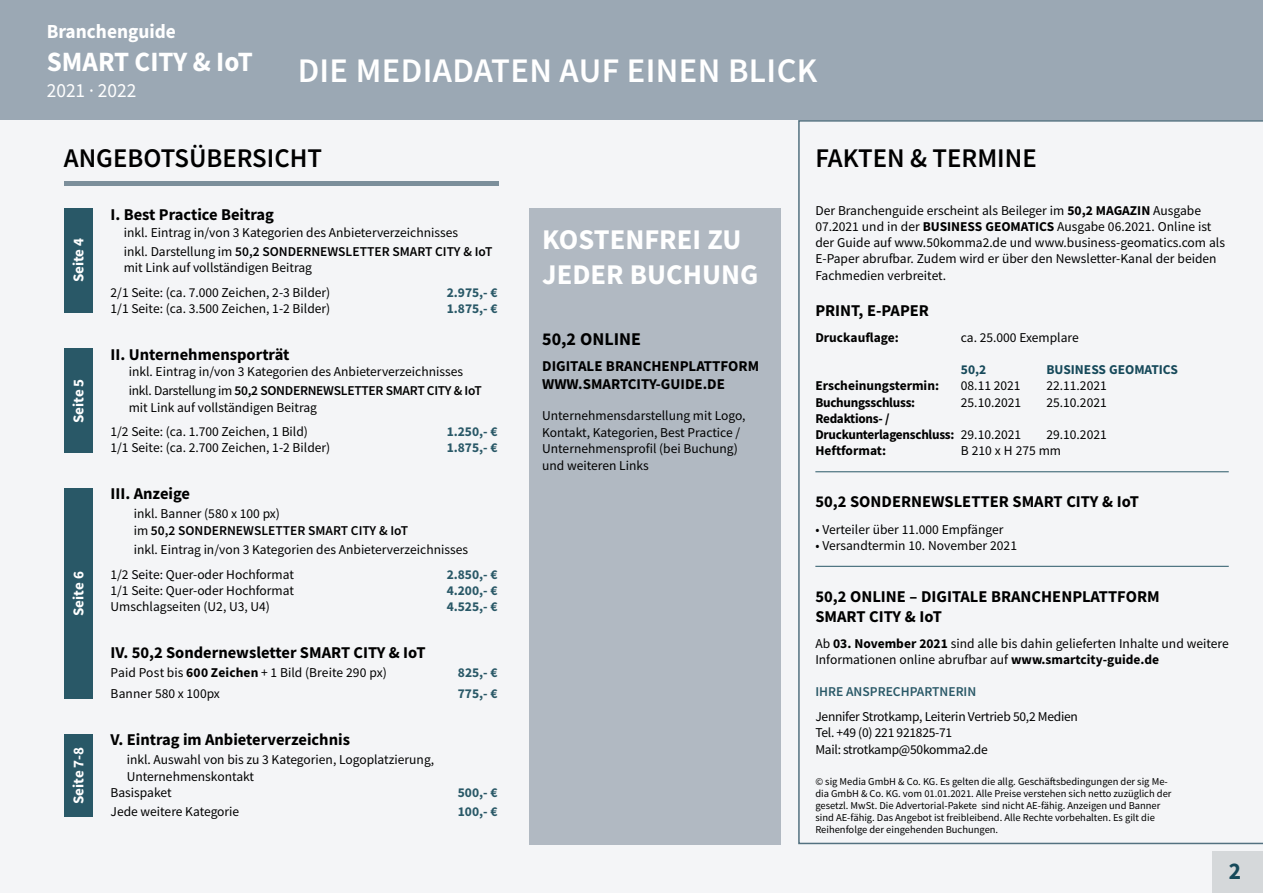
<style>
.page{position:relative;width:1263px;height:893px;background:#f4f5f7}
.page>*{position:absolute;margin:0;border:0;box-sizing:border-box;transform-origin:0 0}
.t1{font:600 34.5px "Source Sans Pro";letter-spacing:.01em;color:#fff}
.t2{font:700 28.5px/35px "Source Sans Pro";color:#fff}
.t3{font:700 27.9px "Source Sans Pro";color:#fff}
.t4{font:600 27px "Source Sans Pro";color:#000}
.t5{font:700 24px "Source Sans Pro";color:#16495a}
.t6{font:700 19.95px "Source Sans Pro";color:#fff}
.t7{font:19.95px "Source Sans Pro";color:#fff}
.t8{font:700 18px "Source Sans Pro";color:#000}
.t9{font:700 16.5px/19.8px "Source Sans Pro";color:#000}
.t10{font:700 15px/18px "Source Sans Pro";color:#000}
.t11{font:700 15px "Source Sans Pro";color:#fff}
.t12{font:13.5px/16.2px "Source Sans Pro";color:#000}
.t13{font:13.5px/16.2px "Source Sans Pro";letter-spacing:-.02em;color:#000}
.t14{font:700 13.5px "Source Sans Pro";color:#295867}
.t15{font:700 13.5px/16.2px "Source Sans Pro";letter-spacing:-.02em;color:#000}
.t16{font:600 13.5px/16.2px "Source Sans Pro";color:#000}
.t17{font:700 13.5px "Source Sans Pro";color:#000}
.t18{font:700 13.5px "Source Sans Pro";color:#16495a}
.t19{font:600 13.5px "Source Sans Pro";color:#295867}
.t20{font:10.5px/12px "Source Sans Pro";color:#000}
.s1{font-weight:600}
.s2{font-weight:400}
.s3{font-weight:700}
</style>
<div class="page">
<div style="left:0;top:0;width:1263px;height:120px;background:#9ba8b4"></div>
<div style="left:1212px;top:851px;width:51px;height:42px;background:#d5d8da"></div>
<div style="left:529px;top:208px;width:252px;height:636px;background:#b1b9c2"></div>
<svg style="left:798px;top:120px;width:465px;height:724px"></svg>
<hr style="left:815px;top:471px;width:414px;height:1px;background:#295867">
<hr style="left:815px;top:566px;width:414px;height:1px;background:#295867">
<div style="left:64px;top:181px;width:434px;height:5px;background:#7c8f9b"></div>
<div style="left:64px;top:208px;width:28px;height:105px;background:#295867"></div>
<div style="left:64px;top:349px;width:28px;height:104px;background:#295867"></div>
<div style="left:64px;top:734px;width:28px;height:83px;background:#295867"></div>
<div style="left:64px;top:488px;width:28px;height:211px;background:#295867"></div>
<h3 class="t6" style="left:47px;top:18px;width:131px">Branchenguide</h3>
<h3 class="t3" style="left:47px;top:43px;width:208px">SMART CITY &amp; IoT</h3>
<h3 class="t7" style="left:47px;top:77px;width:91px">2021 · 2022</h3>
<h1 class="t1" style="left:298px;top:48px;width:521px">DIE MEDIADATEN AUF EINEN BLICK</h1>
<h3 class="t4" style="left:64px;top:140px;width:260px">ANGEBOTSÜBERSICHT</h3>
<p class="t11" style="left:68px;top:282px;width:46px;rotate:-90deg">Seite 4</p>
<p class="t11" style="left:68px;top:423px;width:46px;rotate:-90deg">Seite 5</p>
<p class="t11" style="left:68px;top:616px;width:46px;rotate:-90deg">Seite 6</p>
<p class="t11" style="left:68px;top:804px;width:59px;rotate:-90deg">Seite 7-8</p>
<p class="t9" style="left:111px;top:205px;width:165px">I. Best Practice Beitrag</p>
<p class="t12" style="left:124px;top:222px;width:370px;line-height:19.5px">inkl. Eintrag in/von 3 Kategorien des Anbieterverzeichnisses<br>inkl. Darstellung im <span class="s1">50,2 SONDERNEWSLETTER SMART CITY &amp; IoT</span></p>
<p class="t12" style="left:111px;top:255px;width:221px;line-height:24.8px;text-align:center">mit Link auf vollständigen Beitrag<br>2/1 Seite: (ca. 7.000 Zeichen, 2-3 Bilder)</p>
<p class="t14" style="left:447px;top:283px;width:52px">2.975,- €</p>
<p class="t12" style="left:111px;top:300px;width:221px">1/1 Seite: (ca. 3.500 Zeichen, 1-2 Bilder)</p>
<p class="t14" style="left:447px;top:299px;width:52px">1.875,- €</p>
<p class="t9" style="left:111px;top:344px;width:180px">II. Unternehmensporträt</p>
<p class="t12" style="left:129px;top:362px;width:355px;line-height:19.5px">inkl. Eintrag in/von 3 Kategorien des Anbieterverzeichnisses inkl. Darstellung im <span class="s1">50,2 SONDERNEWSLETTER SMART CITY &amp; IoT</span></p>
<p class="t12" style="left:111px;top:395px;width:208px;line-height:24.8px;text-indent:18px">mit Link auf vollständigen Beitrag<br>1/2 Seite: (ca. 1.700 Zeichen, 1 Bild)</p>
<p class="t14" style="left:447px;top:423px;width:52px">1.250,- €</p>
<p class="t12" style="left:111px;top:440px;width:221px">1/1 Seite: (ca. 2.700 Zeichen, 1-2 Bilder)</p>
<p class="t14" style="left:447px;top:439px;width:52px">1.875,- €</p>
<p class="t9" style="left:111px;top:483px;width:81px">III. Anzeige</p>
<p class="t16" style="left:134px;top:506px;width:276px"><span class="s2">inkl. Banner (580 x 100 px)<br>im</span> 50,2 SONDERNEWSLETTER SMART CITY &amp; IoT</p>
<p class="t12" style="left:111px;top:537px;width:359px;line-height:24.8px;text-indent:23px">inkl. Eintrag in/von 3 Kategorien des Anbieterverzeichnisses<br>1/2 Seite: Quer-oder Hochformat</p>
<p class="t14" style="left:447px;top:565px;width:52px">2.850,- €</p>
<p class="t12" style="left:111px;top:582px;width:185px">1/1 Seite: Quer-oder Hochformat</p>
<p class="t14" style="left:447px;top:581px;width:52px">4.200,- €</p>
<p class="t12" style="left:111px;top:599px;width:161px">Umschlagseiten (U2, U3, U4)</p>
<p class="t14" style="left:447px;top:598px;width:52px">4.525,- €</p>
<p class="t9" style="left:111px;top:642px;width:316px">IV. 50,2 Sondernewsletter SMART CITY &amp; IoT</p>
<p class="t12" style="left:111px;top:665px;width:278px">Paid Post bis <span class="s3">600 Zeichen</span> + 1 Bild (Breite 290 px)</p>
<p class="t14" style="left:458px;top:664px;width:41px">825,- €</p>
<p class="t12" style="left:111px;top:686px;width:111px">Banner 580 x 100px</p>
<p class="t14" style="left:458px;top:685px;width:41px">775,- €</p>
<p class="t9" style="left:111px;top:729px;width:241px">V. Eintrag im Anbieterverzeichnis</p>
<p class="t12" style="left:127px;top:752px;width:309px">inkl. Auswahl von bis zu 3 Kategorien, Logoplatzierung,</p>
<p class="t12" style="left:127px;top:768px;width:129px">Unternehmenskontakt</p>
<p class="t12" style="left:111px;top:784px;width:63px">Basispaket</p>
<p class="t14" style="left:458px;top:783px;width:41px">500,- €</p>
<p class="t12" style="left:111px;top:803px;width:130px">Jede weitere Kategorie</p>
<p class="t14" style="left:458px;top:803px;width:41px">100,- €</p>
<h2 class="t2" style="left:542px;top:221px;width:218px">KOSTENFREI ZU<br>JEDER BUCHUNG</h2>
<h3 class="t8" style="left:542px;top:327px;width:100px">50,2 ONLINE</h3>
<p class="t10" style="left:542px;top:356px;width:218px">DIGITALE BRANCHENPLATTFORM<br>WWW.SMARTCITY-GUIDE.DE</p>
<p class="t12" style="left:542px;top:407px;width:205px">Unternehmensdarstellung mit Logo,<br>Kontakt, Kategorien, Best Practice /<br>Unternehmensprofil (bei Buchung) und weiteren Links</p>
<h3 class="t4" style="left:815px;top:140px;width:223px">FAKTEN &amp; TERMINE</h3>
<p class="t12" style="left:815px;top:202px;width:411px">Der Branchenguide erscheint als Beileger im <span class="s3">50,2 MAGAZIN</span> Ausgabe 07.2021 und in der <span class="s3">BUSINESS GEOMATICS</span> Ausgabe 06.2021. Online ist der Guide auf www.50komma2.de und www.business-geomatics.com als E-Paper abrufbar. Zudem wird er über den Newsletter-Kanal der beiden Fachmedien verbreitet.</p>
<p class="t9" style="left:815px;top:300px;width:115px">PRINT, E-PAPER</p>
<p class="t17" style="left:815px;top:328px;width:85px">Druckauflage:</p>
<p class="t12" style="left:961px;top:329px;width:119px">ca. 25.000 Exemplare</p>
<p class="t18" style="left:961px;top:361px;width:27px">50,2</p>
<p class="t18" style="left:1046px;top:361px;width:133px">BUSINESS GEOMATICS</p>
<p class="t17" style="left:815px;top:377px;width:125px">Erscheinungstermin:</p>
<p class="t12" style="left:961px;top:378px;width:61px">08.11 2021</p>
<p class="t12" style="left:1046px;top:378px;width:62px">22.11.2021</p>
<p class="t15" style="left:815px;top:394px;width:101px">Buchungsschluss:</p>
<p class="t12" style="left:961px;top:394px;width:62px">25.10.2021</p>
<p class="t12" style="left:1046px;top:394px;width:62px">25.10.2021</p>
<p class="t15" style="left:815px;top:410px;width:207px">Redaktions- /<br>Druckunterlagenschluss: <span class="s2">29.10.2021</span></p>
<p class="t12" style="left:1046px;top:426px;width:62px">29.10.2021</p>
<p class="t17" style="left:815px;top:442px;width:72px">Heftformat:</p>
<p class="t12" style="left:961px;top:443px;width:102px">B 210 x H 275 mm</p>
<p class="t9" style="left:815px;top:492px;width:325px">50,2 SONDERNEWSLETTER SMART CITY &amp; IoT</p>
<p class="t12" style="left:815px;top:521px;width:190px">• Verteiler über 11.000 Empfänger</p>
<p class="t12" style="left:815px;top:537px;width:203px">• Versandtermin 10. November 2021</p>
<p class="t9" style="left:815px;top:586px;width:346px">50,2 ONLINE – DIGITALE BRANCHENPLATTFORM<br>SMART CITY &amp; IoT</p>
<p class="t12" style="left:815px;top:635px;width:415px">Ab <span class="s3">03. November 2021</span> sind alle bis dahin gelieferten Inhalte und weitere<br>Informationen online abrufbar auf <span class="s3">www.smartcity-guide.de</span></p>
<p class="t19" style="left:815px;top:683px;width:162px">IHRE ANSPRECHPARTNERIN</p>
<p class="t13" style="left:815px;top:708px;width:264px">Jennifer Strotkamp, Leiterin Vertrieb 50,2 Medien<br>Tel. +49 (0) 221 921825-71<br>Mail: strotkamp@50komma2.de</p>
<p class="t20" style="left:815px;top:776px;width:358px">© sig Media GmbH &amp; Co. KG. Es gelten die allg. Geschäftsbedingungen der sig Me&shy;dia GmbH &amp; Co. KG. vom 01.01.2021. Alle Preise verstehen sich netto zuzüglich der gesetzl. MwSt. Die Advertorial-Pakete sind nicht AE-fähig. Anzeigen und Banner sind AE-fähig. Das Angebot ist freibleibend. Alle Rechte vorbehalten. Es gilt die Reihenfolge der eingehenden Buchungen.</p>
<h3 class="t5" style="left:1229px;top:855px;width:14px">2</h3>
</div>
